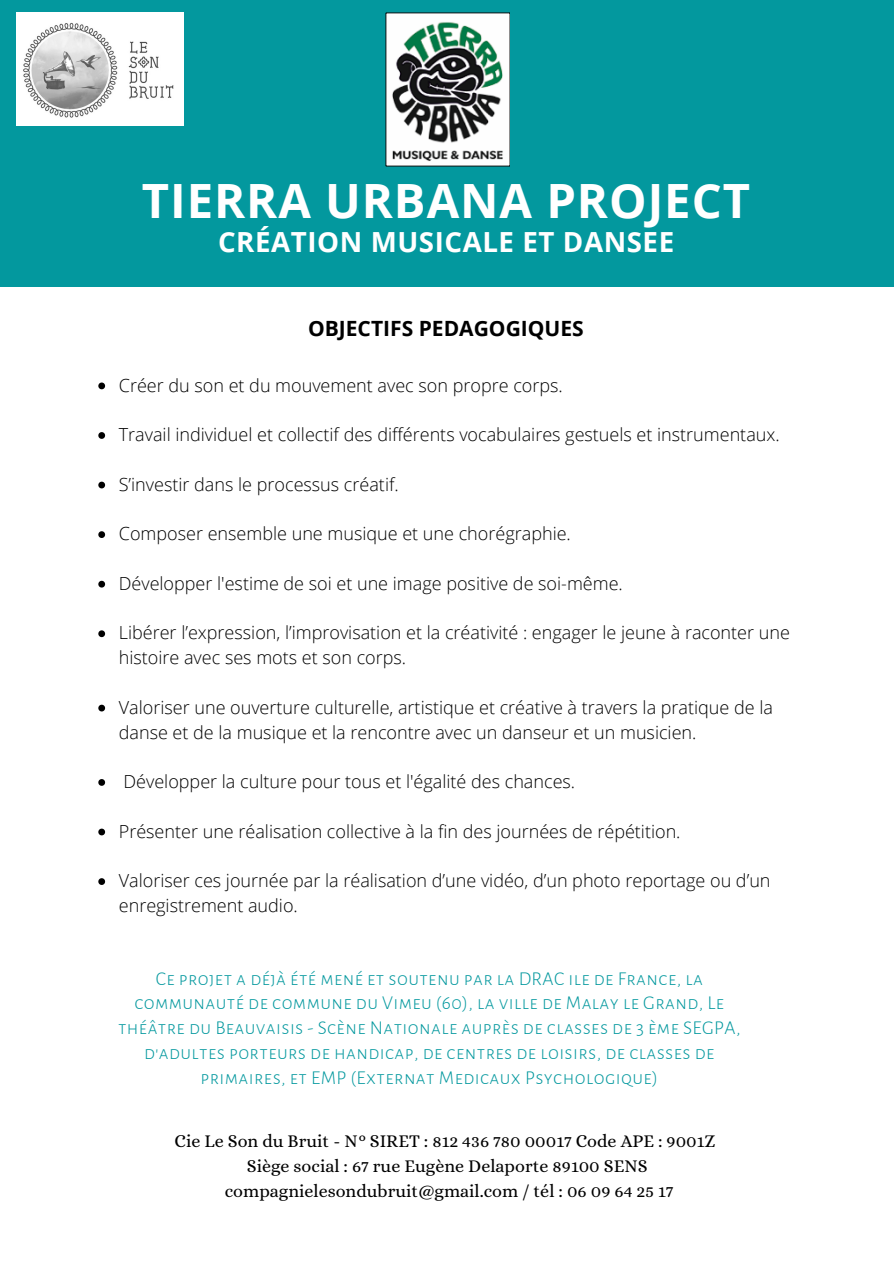
<style>
.page{position:relative;width:894px;height:1264px;background:#fff}
.page>*{position:absolute;margin:0;border:0;box-sizing:border-box;transform-origin:0 0}
.t1{font:700 47.25px "Open Sans";letter-spacing:.02em;color:#fff}
.t2{font:700 27.75px "Open Sans";letter-spacing:.02em;color:#fff}
.t3{font:700 21px "Open Sans";color:#000}
.t4{font:300 19.65px/24.8px "Alegreya Sans SC";letter-spacing:.02em;color:#03989e;text-align:center}
.t5{font:300 18px/24.8px "Open Sans";color:#000}
.t6{font:18px "Alice";color:#000}
</style>
<div class="page">
<svg style="left:98px;top:382px;width:7px;height:7px"></svg>
<svg style="left:98px;top:432px;width:7px;height:7px"></svg>
<svg style="left:98px;top:481px;width:7px;height:7px"></svg>
<svg style="left:98px;top:531px;width:7px;height:7px"></svg>
<svg style="left:98px;top:581px;width:7px;height:6px"></svg>
<svg style="left:98px;top:630px;width:7px;height:7px"></svg>
<svg style="left:98px;top:704px;width:7px;height:7px"></svg>
<svg style="left:98px;top:779px;width:7px;height:6px"></svg>
<svg style="left:98px;top:828px;width:7px;height:7px"></svg>
<svg style="left:98px;top:878px;width:7px;height:7px"></svg>
<div style="left:0;top:0;width:893px;height:286px;background:#03989e"></div>
<img style="left:16px;top:13px;width:167px;height:112px">
<img style="left:385px;top:13px;width:124px;height:153px">
<p class="t1" style="left:286px;top:151px;width:320px">MUZIK - AMO</p>
<p class="t2" style="left:215px;top:230px;width:464px">CRÉATION POÉTIQUE ET SONORE</p>
<p class="t1" style="left:142px;top:168px;width:609px">TIERRA URBANA PROJECT</p>
<p class="t2" style="left:218px;top:222px;width:457px">CRÉATION MUSICALE ET DANSEE</p>
<p class="t3" style="left:308px;top:314px;width:277px">OBJECTIFS PEDAGOGIQUES</p>
<p class="t5" style="left:119px;top:372px;width:445px">Créer du son et du mouvement avec son propre corps.</p>
<p class="t5" style="left:119px;top:422px;width:662px">Travail individuel et collectif des différents vocabulaires gestuels et instrumentaux.</p>
<p class="t5" style="left:119px;top:471px;width:281px">S’investir dans le processus créatif.</p>
<p class="t5" style="left:119px;top:521px;width:453px">Composer ensemble une musique et une chorégraphie.</p>
<p class="t5" style="left:119px;top:570px;width:505px">Développer l'estime de soi et une image positive de soi-même.</p>
<p class="t5" style="left:119px;top:620px;width:672px">Libérer l’expression, l’improvisation et la créativité : engager le jeune à raconter une histoire avec ses mots et son corps.</p>
<p class="t5" style="left:119px;top:694px;width:655px">Valoriser une ouverture culturelle, artistique et créative à travers la pratique de la danse et de la musique et la rencontre avec un danseur et un musicien.</p>
<p class="t5" style="left:123px;top:768px;width:453px">Développer la culture pour tous et l'égalité des chances.</p>
<p class="t5" style="left:119px;top:818px;width:563px">Présenter une réalisation collective à la fin des journées de répétition.</p>
<p class="t5" style="left:119px;top:867px;width:653px">Valoriser ces journée par la réalisation d’une vidéo, d’un photo reportage ou d’un enregistrement audio.</p>
<p class="t4" style="left:118px;top:966px;width:623px">Ce projet a déjà été mené et soutenu par la DRAC ile de France, la communauté de commune du Vimeu (60), la ville de Malay le Grand, Le théâtre du Beauvaisis - Scène Nationale auprès de classes de 3 ème SEGPA, d'adultes porteurs de handicap, de centres de loisirs, de classes de primaires, et EMP (Externat Medicaux Psychologique)</p>
<p class="t6" style="left:174px;top:1130px;width:542px">Cie Le Son du Bruit - N° SIRET : 812 436 780 00017 Code APE : 9001Z</p>
<p class="t6" style="left:247px;top:1155px;width:402px">Siège social : 67 rue Eugène Delaporte 89100 SENS</p>
<p class="t6" style="left:225px;top:1180px;width:450px">compagnielesondubruit@gmail.com / tél : 06 09 64 25 17</p>
</div>
